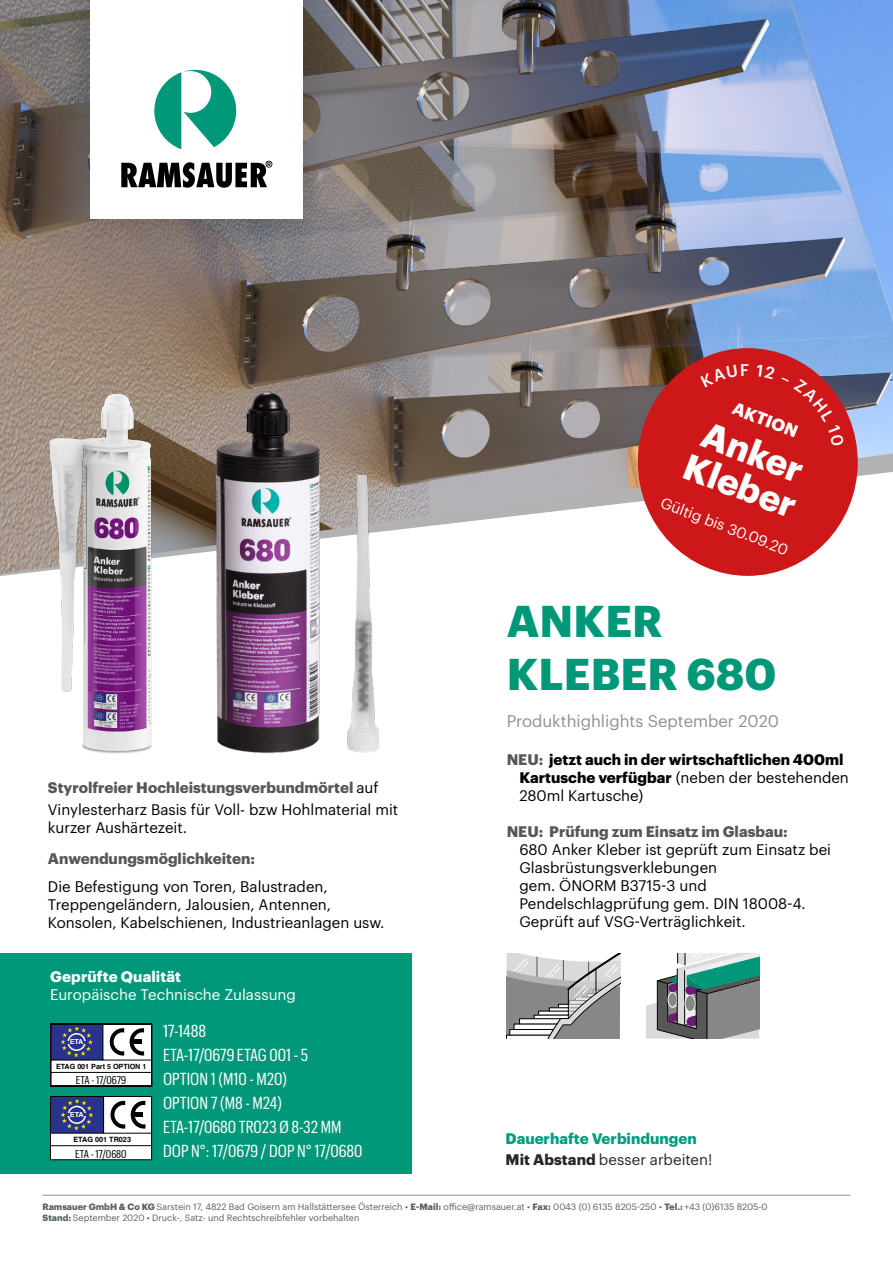
<style>
.page{position:relative;width:893px;height:1263px;background:#fff}
.page>*{position:absolute;margin:0;border:0;box-sizing:border-box;transform-origin:0 0}
.t1{font:700 43.65px/52.3px "Graphik";letter-spacing:.005em;color:#009879}
.t2{font:700 35.85px/35.8px "Graphik";color:#fff}
.t3{font:17.1px/24px "Graphik Cond";color:#fff}
.t4{font:700 16.95px "Graphik";color:#fff}
.t5{font:16.5px "Graphik";color:#91908d}
.t6{font:15.15px "Graphik";color:#fff}
.t7{font:15px/18px "Graphik";color:#000}
.t8{font:700 15px/18px "Graphik";color:#000}
.t9{font:700 15px "Graphik";color:#575756}
.t10{font:700 15px/21px "Graphik";color:#009d7f}
.t11{font:15px "Graphik";color:#fff}
.t12{font:700 15px "Graphik";letter-spacing:.01em;color:#fff}
.t13{font:11.1px "Graphik Cond";letter-spacing:-.01em;color:#000}
.t14{font:9px/11.2px "Graphik";color:#575f62}
.t15{font:700 7.2px "Helvetica";color:#000}
.t16{font:700 6.9px "Helvetica";color:#fff;scale:1.06 1}
.t17{font:700 6.75px "Helvetica";color:#fff;scale:1.06 1}
.s1{font-weight:700;color:#575756}
.s2{color:#575756}
.s3{font-weight:400}
.s4{color:#282827}
.s5{font-weight:400;color:#282827}
.s6{font-weight:700}
</style>
<div class="page">
<img style="left:0;top:0;width:893px;height:453px">
<svg style="left:0;top:472px;width:891px;height:558px"></svg>
<div style="left:0;top:953px;width:411px;height:221px;background:#009879"></div>
<hr style="left:43px;top:1195px;width:807px;height:1px;background:#91908d">
<div style="left:53px;top:0;width:288px;height:256px;background:#000;opacity:.25"></div>
<div style="left:91px;top:0;width:212px;height:218px;background:#fff"></div>
<svg style="left:121px;top:161px;width:151px;height:27px"></svg>
<svg style="left:154px;top:70px;width:82px;height:79px"></svg>
<div style="left:638px;top:348px;width:220px;height:228px;background:#cd1719;border-radius:50%"></div>
<svg style="left:50px;top:1023px;width:103px;height:64px"></svg>
<div style="left:50px;top:1096px;width:101px;height:64px;background:#fff"></div>
<div style="left:51px;top:1096px;width:53px;height:37px;background:#28348b"></div>
<svg style="left:61px;top:1099px;width:32px;height:31px"></svg>
<hr style="left:67px;top:1113px;width:20px;height:3px;background:#28348b">
<div style="left:50px;top:1096px;width:102px;height:64px;border:1px solid #000"></div>
<svg style="left:131px;top:1101px;width:14px;height:27px"></svg>
<div style="left:134px;top:1112px;width:9px;height:5px;background:#000"></div>
<svg style="left:111px;top:1101px;width:14px;height:27px"></svg>
<hr style="left:50px;top:1133px;width:101px;height:1px;background:#000">
<hr style="left:50px;top:1145px;width:101px;height:1px;background:#000">
<hr style="left:103px;top:1096px;width:1px;height:37px;background:#000">
<img style="left:34px;top:395px;width:151px;height:372px">
<svg style="left:646px;top:953px;width:113px;height:85px"></svg>
<svg style="left:507px;top:953px;width:113px;height:85px"></svg>
<img style="left:185px;top:361px;width:143px;height:419px">
<img style="left:332px;top:433px;width:71px;height:342px">
<svg style="left:821px;top:377px;width:23px;height:30px"></svg>
<p class="t4" style="left:738px;top:395px;width:70px;rotate:21deg">AKTION</p>
<h2 class="t2" style="left:705px;top:411px;width:119px;rotate:21deg">Anker<br>Kleber</h2>
<p class="t6" style="left:665px;top:491px;width:137px;rotate:21deg">Gültig bis 30.09.20</p>
<p class="t7" style="left:48px;top:775px;width:352px;line-height:22.2px"><span class="s1">Styrolfreier Hochleistungsverbundmörtel</span> auf<br>Vinylesterharz Basis für Voll- bzw Hohlmaterial mit</p>
<p class="t7" style="left:48px;top:818px;width:140px">kurzer Aushärtezeit.</p>
<p class="t9" style="left:48px;top:847px;width:208px">Anwendungsmöglichkeiten:</p>
<p class="t7" style="left:48px;top:876px;width:338px">Die Befestigung von Toren, Balustraden,<br>Treppengeländern, Jalousien, Antennen,<br>Konsolen, Kabelschienen, Industrieanlagen usw.</p>
<p class="t12" style="left:50px;top:965px;width:132px">Geprüfte Qualität</p>
<p class="t11" style="left:50px;top:984px;width:247px">Europäische Technische Zulassung</p>
<p class="t17" style="left:70px;top:1036px;width:15px">ETA</p>
<p class="t15" style="left:56px;top:1061px;width:92px">ETAG 001 Part 5 OPTION 1</p>
<p class="t13" style="left:76px;top:1072px;width:52px">ETA - 17/0679</p>
<p class="t16" style="left:70px;top:1109px;width:15px">ETA</p>
<p class="t15" style="left:73px;top:1133px;width:59px">ETAG 001 TR023</p>
<p class="t13" style="left:75px;top:1146px;width:53px">ETA - 17/0680</p>
<p class="t3" style="left:163px;top:1018px;width:201px">17-1488<br>ETA-17/0679 ETAG 001 - 5<br>OPTION 1 (M10 - M20)<br>OPTION 7 (M8 - M24)<br>ETA-17/0680 TR023 Ø 8-32 MM<br>DOP N°: 17/0679 / DOP N° 17/0680</p>
<h1 class="t1" style="left:507px;top:591px;width:271px">ANKER<br>KLEBER 680</h1>
<p class="t5" style="left:507px;top:709px;width:274px">Produkthighlights September 2020</p>
<p class="t8" style="left:519px;top:749px;width:331px;text-indent:-13px"><span class="s2">NEU:</span> jetzt auch in der wirtschaftlichen 400ml<br>Kartusche verfügbar <span class="s3">(neben der bestehenden<br>280ml Kartusche)</span></p>
<p class="t9" style="left:507px;top:820px;width:283px">NEU: Prüfung zum Einsatz im Glasbau:</p>
<p class="t7" style="left:519px;top:839px;width:313px">680 Anker Kleber ist geprüft zum Einsatz bei Glasbrüstungsverklebungen<br>gem. ÖNORM B3715-3 und Pendelschlagprüfung gem. DIN 18008-4.<br>Geprüft auf VSG-Verträglichkeit.</p>
<p class="t10" style="left:506px;top:1127px;width:208px">Dauerhafte Verbindungen<br><span class="s4">Mit Abstand</span> <span class="s5">besser arbeiten!</span></p>
<p class="t14" style="left:43px;top:1200px;width:727px"><span class="s6">Ramsauer GmbH &amp; Co KG</span> Sarstein 17, 4822 Bad Goisern am Hallstättersee Österreich • <span class="s6">E-Mail:</span> office@ramsauer.at • <span class="s6">Fax:</span> 0043 (0) 6135 8205-250 • <span class="s6">Tel.:</span> +43 (0)6135 8205-0<br><span class="s6">Stand:</span> September 2020 • Druck-, Satz- und Rechtschreibfehler vorbehalten</p>
</div>
